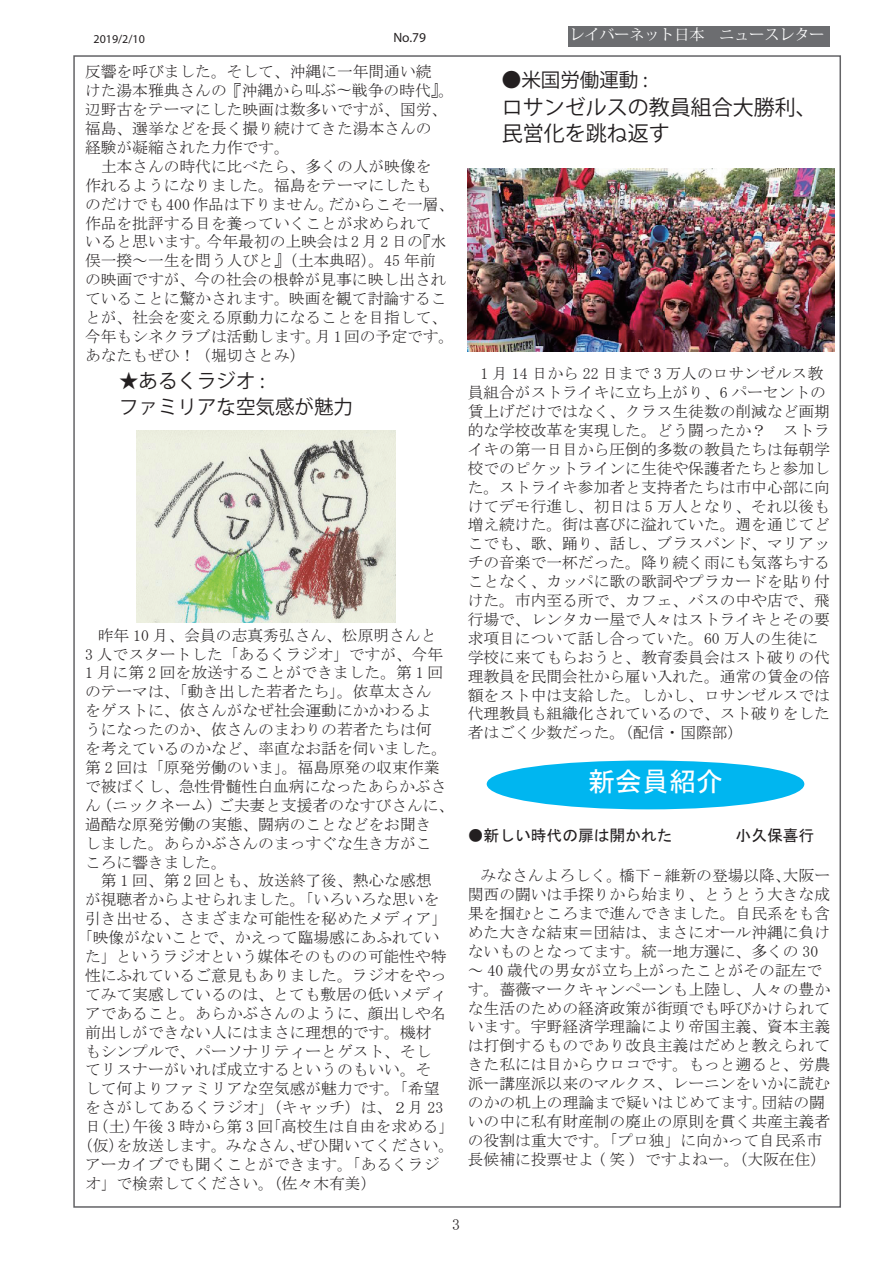
<style>
.page{position:relative;width:893px;height:1263px;background:#fff}
.page>*{position:absolute;margin:0;border:0;box-sizing:border-box;transform-origin:0 0}
.t1{font:27px "MS Gothic";color:#fff}
.t2{font:21px/26.5px "Koz Go Pr 6 N";color:#231f20}
.t3{font:19.5px/26.5px "Koz Go Pr 6 N";color:#231f20}
.t4{font:15.75px/18.9px "MS Mincho";color:#231f20}
.t5{font:15.75px "MS Gothic";color:#231f20}
.t6{font:15px "Koz Min Pro";color:#fff}
.t7{font:13.5px "Myriad Pro";color:#231f20}
.t8{font:12px "Myriad Pro";color:#231f20}
</style>
<div class="page">
<div style="left:568px;top:26px;width:262px;height:20px;background:#6c6d70"></div>
<div style="left:487px;top:760px;width:317px;height:49px;background:#00b6f0;border-radius:50%"></div>
<img style="left:468px;top:169px;width:367px;height:182px">
<img style="left:136px;top:430px;width:259px;height:193px">
<p class="t8" style="left:94px;top:32px;width:53px">2019/2/10</p>
<p class="t7" style="left:393px;top:29px;width:34px">No.79</p>
<p class="t6" style="left:569px;top:23px;width:256px">レイバーネット日本　ニュースレター</p>
<p class="t4" style="left:85px;top:62px;width:371px">反響を呼びました。そして、沖縄に一年間通い続<br>けた湯本雅典さんの『沖縄から叫ぶ〜戦争の時代』。辺野古をテーマにした映画は数多いですが、国労、福島、選挙などを長く撮り続けてきた湯本さんの<br>経験が凝縮された力作です。<br>　土本さんの時代に比べたら、多くの人が映像を<br>作れるようになりました。福島をテーマにしたも<br>のだけでも 400 作品は下りません。だからこそ一層、作品を批評する目を養っていくことが求められて<br>いると思います。今年最初の上映会は 2 月 2 日の『水俣一揆～一生を問う人びと』（土本典昭）。45 年前の映画ですが、今の社会の根幹が見事に映し出されていることに驚かされます。映画を観て討論することが、社会を変える原動力になることを目指して、今年もシネクラブは活動します。月 1 回の予定です。あなたもぜひ！（堀切さとみ）</p>
<p class="t3" style="left:119px;top:368px;width:255px">★あるくラジオ :<br>ファミリアな空気感が魅力　</p>
<p class="t4" style="left:98px;top:625px;width:340px">昨年 10 月、会員の志真秀弘さん、松原明さんと</p>
<p class="t4" style="left:85px;top:644px;width:360px">3 人でスタートした「あるくラジオ」ですが、今年</p>
<p class="t4" style="left:85px;top:663px;width:360px">1 月に第 2 回を放送することができました。第 1 回</p>
<p class="t4" style="left:85px;top:682px;width:348px">のテーマは、「動き出した若者たち」。依草太さん</p>
<p class="t4" style="left:85px;top:701px;width:348px">をゲストに、依さんがなぜ社会運動にかかわるよ</p>
<p class="t4" style="left:85px;top:720px;width:348px">うになったのか、依さんのまわりの若者たちは何</p>
<p class="t4" style="left:85px;top:739px;width:364px">を考えているのかなど、率直なお話を伺いました。</p>
<p class="t4" style="left:85px;top:758px;width:356px">第 2 回は「原発労働のいま」。福島原発の収束作業</p>
<p class="t4" style="left:85px;top:777px;width:363px">で被ばくし、急性骨髄性白血病になったあらかぶさ</p>
<p class="t4" style="left:85px;top:796px;width:371px">ん（ニックネーム）ご夫妻と支援者のなすびさんに、</p>
<p class="t4" style="left:85px;top:814px;width:348px">過酷な原発労働の実態、闘病のことなどをお聞き</p>
<p class="t4" style="left:85px;top:833px;width:348px">しました。あらかぶさんのまっすぐな生き方がこ</p>
<p class="t4" style="left:85px;top:852px;width:143px">ころに響きました。</p>
<p class="t4" style="left:85px;top:871px;width:348px">　第 1 回、第 2 回とも、放送終了後、熱心な感想</p>
<p class="t4" style="left:85px;top:890px;width:356px">が視聴者からよせられました。「いろいろな思いを</p>
<p class="t4" style="left:85px;top:909px;width:364px">引き出せる、さまざまな可能性を秘めたメディア」</p>
<p class="t4" style="left:77px;top:928px;width:364px">「映像がないことで、かえって臨場感にあふれてい</p>
<p class="t4" style="left:85px;top:947px;width:363px">た」というラジオという媒体そのものの可能性や特</p>
<p class="t4" style="left:85px;top:966px;width:363px">性にふれているご意見もありました。ラジオをやっ</p>
<p class="t4" style="left:85px;top:985px;width:363px">てみて実感しているのは、とても敷居の低いメディ</p>
<p class="t4" style="left:85px;top:1003px;width:363px">アであること。あらかぶさんのように、顔出しや名</p>
<p class="t4" style="left:85px;top:1022px;width:348px">前出しができない人にはまさに理想的です。機材</p>
<p class="t4" style="left:85px;top:1041px;width:348px">もシンプルで、パーソナリティーとゲスト、そし</p>
<p class="t4" style="left:85px;top:1060px;width:348px">てリスナーがいれば成立するというのもいい。そ</p>
<p class="t4" style="left:85px;top:1079px;width:356px">して何よりファミリアな空気感が魅力です。「希望</p>
<p class="t4" style="left:85px;top:1098px;width:360px">をさがしてあるくラジオ」（キャッチ）は、２月 23</p>
<p class="t4" style="left:85px;top:1117px;width:371px">日（土）午後 3 時から第 3 回「高校生は自由を求める」</p>
<p class="t4" style="left:77px;top:1136px;width:379px">（仮）を放送します。みなさん、ぜひ聞いてください。</p>
<p class="t4" style="left:85px;top:1155px;width:356px">アーカイブでも聞くことができます。「あるくラジ</p>
<p class="t4" style="left:85px;top:1174px;width:293px">オ」で検索してください。（佐々木有美）</p>
<p class="t3" style="left:502px;top:67px;width:147px">●米国労働運動 :</p>
<h2 class="t2" style="left:502px;top:94px;width:317px">ロサンゼルスの教員組合大勝利、民営化を跳ね返す</h2>
<p class="t4" style="left:468px;top:364px;width:364px;text-indent:13px">1 月 14 日から 22 日まで 3 万人のロサンゼルス教員組合がストライキに立ち上がり、6 パーセントの賃上げだけではなく、クラス生徒数の削減など画期的な学校改革を実現した。どう闘ったか？　ストライキの第一日目から圧倒的多数の教員たちは毎朝学校でのピケットラインに生徒や保護者たちと参加した。ストライキ参加者と支持者たちは市中心部に向けてデモ行進し、初日は 5 万人となり、それ以後も増え続けた。街は喜びに溢れていた。週を通じてどこでも、歌、踊り、話し、ブラスバンド、マリアッチの音楽で一杯だった。降り続く雨にも気落ちすることなく、カッパに歌の歌詞やプラカードを貼り付けた。市内至る所で、カフェ、バスの中や店で、飛行場で、レンタカー屋で人々はストライキとその要求項目について話し合っていた。60 万人の生徒に学校に来てもらおうと、教育委員会はスト破りの代理教員を民間会社から雇い入れた。通常の賃金の倍額をスト中は支給した。しかし、ロサンゼルスでは代理教員も組織化されているので、スト破りをした者はごく少数だった。（配信・国際部）</p>
<h1 class="t1" style="left:588px;top:768px;width:136px">新会員紹介</h1>
<p class="t5" style="left:468px;top:828px;width:348px">●新しい時代の扉は開かれた　　　 小久保喜行</p>
<p class="t4" style="left:468px;top:866px;width:364px;text-indent:13px">みなさんよろしく。橋下 - 維新の登場以降、大阪ー関西の闘いは手探りから始まり、とうとう大きな成果を掴むところまで進んできました。自民系をも含めた大きな結束＝団結は、まさにオール沖縄に負けないものとなってます。統一地方選に、多くの 30～ 40 歳代の男女が立ち上がったことがその証左です。薔薇マークキャンペーンも上陸し、人々の豊かな生活のための経済政策が街頭でも呼びかけられています。宇野経済学理論により帝国主義、資本主義は打倒するものであり改良主義はだめと教えられてきた私には目からウロコです。もっと遡ると、労農派ー講座派以来のマルクス、レーニンをいかに読むのかの机上の理論まで疑いはじめてます。団結の闘いの中に私有財産制の廃止の原則を貫く共産主義者の役割は重大です。「プロ独」に向かって自民系市長候補に投票せよ ( 笑 ) ですよねー。（大阪在住）</p>
<p class="t4" style="left:452px;top:1214px;width:9px">3</p>
</div>
